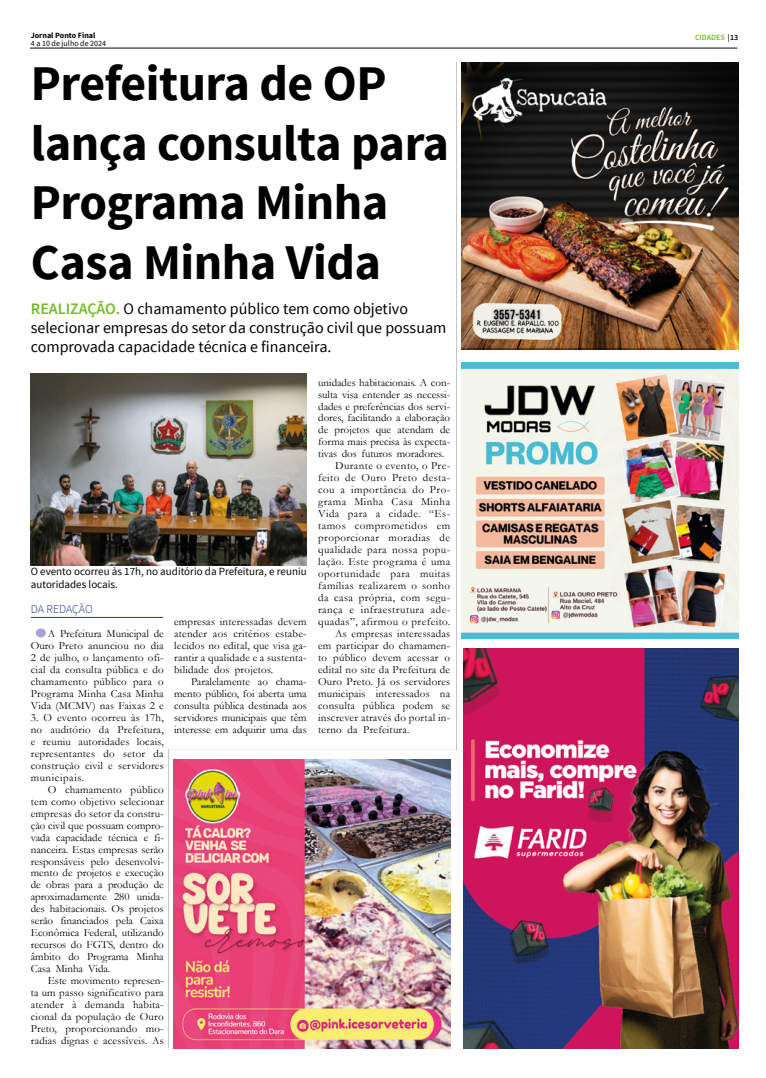
<style>
.page{position:relative;width:766px;height:1078px;background:#fff}
.page>*{position:absolute;margin:0;border:0;box-sizing:border-box;transform-origin:0 0}
.t1{font:700 49.9px/59.8px "Source Sans Pro";letter-spacing:-.01em;color:#000}
.t2{font:16px/19.1px "Source Sans Pro";color:#000}
.t3{font:300 12px "Source Sans Pro";letter-spacing:-.01em;color:#283583}
.t4{font:11px/12px "Garamond";letter-spacing:.02em;color:#000;text-align:justify}
.t5{font:11px "Garamond";letter-spacing:.04em;color:#000}
.t6{font:11px "Garamond";color:#000}
.t7{font:11px/13.2px "Source Sans Pro";color:#000}
.t8{font:8px "Source Sans Pro";color:#000}
.t9{font:700 8px "Source Sans Pro";color:#000}
.t10{font:600 8px "Source Sans Pro";color:#76b82a}
.s1{font-weight:600;color:#76b82a}
.s2{color:#000}
</style>
<div class="page">
<hr style="left:30px;top:48px;width:707px;height:1px;background:#000">
<img style="left:462px;top:362px;width:276px;height:276px">
<img style="left:463px;top:648px;width:275px;height:400px">
<img style="left:462px;top:62px;width:276px;height:287px">
<hr style="left:456px;top:62px;width:1px;height:687px;background:#c6c6c6">
<img style="left:174px;top:759px;width:276px;height:288px">
<hr style="left:31px;top:617px;width:132px;height:1px;background:#283583">
<div style="left:36px;top:628px;width:10px;height:9px;background:#a7a3cc;border-radius:50%"></div>
<img style="left:31px;top:373px;width:276px;height:192px">
<svg style="left:169px;top:749px;width:288px;height:1px"></svg>
<hr style="left:168px;top:749px;width:1px;height:298px;background:#c6c6c6">
<p class="t9" style="left:31px;top:30px;width:66px">Jornal Ponto Final</p>
<p class="t8" style="left:31px;top:38px;width:77px">4 a 10 de julho de 2024</p>
<h1 class="t1" style="left:31px;top:55px;width:420px">Prefeitura de OP lança consulta para<br>Programa Minha<br>Casa Minha Vida</h1>
<h2 class="t2" style="left:31px;top:299px;width:417px"><span class="s1">REALIZAÇÃO.</span> O chamamento público tem como objetivo selecionar empresas do setor da construção civil que possuam comprovada capacidade técnica e financeira.</h2>
<p class="t7" style="left:31px;top:564px;width:277px">O evento ocorreu às 17h, no auditório da Prefeitura, e reuniu autoridades locais.</p>
<p class="t3" style="left:31px;top:601px;width:63px">DA REDAÇÃO</p>
<p class="t4" style="left:31px;top:627px;width:134px;text-indent:17px">A Prefeitura Municipal de Ouro Preto anunciou no dia 2 de julho, o lançamento ofi&shy;cial da consulta pública e do chamamento público para o Programa Minha Casa Minha Vida (MCMV) nas Faixas 2 e</p>
<p class="t4" style="left:31px;top:711px;width:134px">3. O evento ocorreu às 17h, no auditório da Prefeitura, e reuniu autoridades locais, representantes do setor da construção civil e servidores municipais.</p>
<p class="t4" style="left:31px;top:782px;width:134px;text-indent:17px">O chamamento público tem como objetivo selecionar empresas do setor da constru&shy;ção civil que possuam compro&shy;vada capacidade técnica e fi&shy;nanceira. Estas empresas serão responsáveis pelo desenvolvi&shy;mento de projetos e execução de obras para a produção de aproximadamente 280 unida&shy;des habitacionais. Os projetos serão financiados pela Caixa Econômica Federal, utilizando recursos do FGTS, dentro do âmbito do Programa Minha Casa Minha Vida.</p>
<p class="t4" style="left:31px;top:974px;width:134px;text-indent:17px">Este movimento represen&shy;ta um passo significativo para atender à demanda habita&shy;cional da população de Ouro Preto, proporcionando mo&shy;radias dignas e acessíveis. As</p>
<p class="t4" style="left:174px;top:615px;width:134px">empresas interessadas devem atender aos critérios estabe&shy;lecidos no edital, que visa ga&shy;rantir a qualidade e a sustenta&shy;bilidade dos projetos.</p>
<p class="t4" style="left:174px;top:675px;width:134px;text-indent:17px">Paralelamente ao chama&shy;mento público, foi aberta uma consulta pública destinada aos servidores municipais que têm interesse em adquirir uma das</p>
<p class="t6" style="left:318px;top:374px;width:133px">unidades habitacionais. A con-</p>
<p class="t6" style="left:318px;top:386px;width:133px">sulta visa entender as necessi-</p>
<p class="t6" style="left:318px;top:398px;width:133px">dades e preferências dos servi-</p>
<p class="t6" style="left:318px;top:410px;width:133px">dores, facilitando a elaboração</p>
<p class="t6" style="left:318px;top:422px;width:133px">de projetos que atendam de</p>
<p class="t6" style="left:318px;top:434px;width:133px">forma mais precisa às expecta-</p>
<p class="t6" style="left:318px;top:446px;width:128px">tivas dos futuros moradores.</p>
<p class="t5" style="left:335px;top:458px;width:116px">Durante o evento, o Pre-</p>
<p class="t5" style="left:318px;top:470px;width:133px">feito de Ouro Preto desta-</p>
<p class="t5" style="left:318px;top:482px;width:133px">cou a importância do Pro-</p>
<p class="t5" style="left:318px;top:494px;width:133px">grama Minha Casa Minha</p>
<p class="t5" style="left:318px;top:506px;width:133px">Vida para a cidade. “Es-</p>
<p class="t5" style="left:318px;top:518px;width:133px">tamos comprometidos em</p>
<p class="t5" style="left:318px;top:530px;width:133px">proporcionar moradias de</p>
<p class="t5" style="left:318px;top:542px;width:133px">qualidade para nossa popu-</p>
<p class="t5" style="left:318px;top:554px;width:133px">lação. Este programa é uma</p>
<p class="t5" style="left:318px;top:566px;width:133px">oportunidade para muitas</p>
<p class="t5" style="left:318px;top:578px;width:133px">famílias realizarem o sonho</p>
<p class="t5" style="left:318px;top:590px;width:133px">da casa própria, com segu-</p>
<p class="t5" style="left:318px;top:602px;width:133px">rança e infraestrutura ade-</p>
<p class="t5" style="left:318px;top:614px;width:133px">quadas”, afirmou o prefeito.</p>
<p class="t4" style="left:335px;top:627px;width:116px">As empresas interessadas</p>
<p class="t4" style="left:318px;top:639px;width:133px">em participar do chamamen-</p>
<p class="t4" style="left:318px;top:651px;width:133px">to público devem acessar o</p>
<p class="t4" style="left:318px;top:663px;width:133px">edital no site da Prefeitura de</p>
<p class="t4" style="left:318px;top:675px;width:133px">Ouro Preto. Já os servidores</p>
<p class="t4" style="left:318px;top:687px;width:133px">municipais interessados na</p>
<p class="t4" style="left:318px;top:699px;width:133px">consulta pública podem se</p>
<p class="t4" style="left:318px;top:711px;width:133px">inscrever através do portal in-</p>
<p class="t4" style="left:318px;top:723px;width:93px">terno da Prefeitura.</p>
<p class="t10" style="left:694px;top:33px;width:45px">CIDADES <span class="s2">|13</span></p>
</div>
